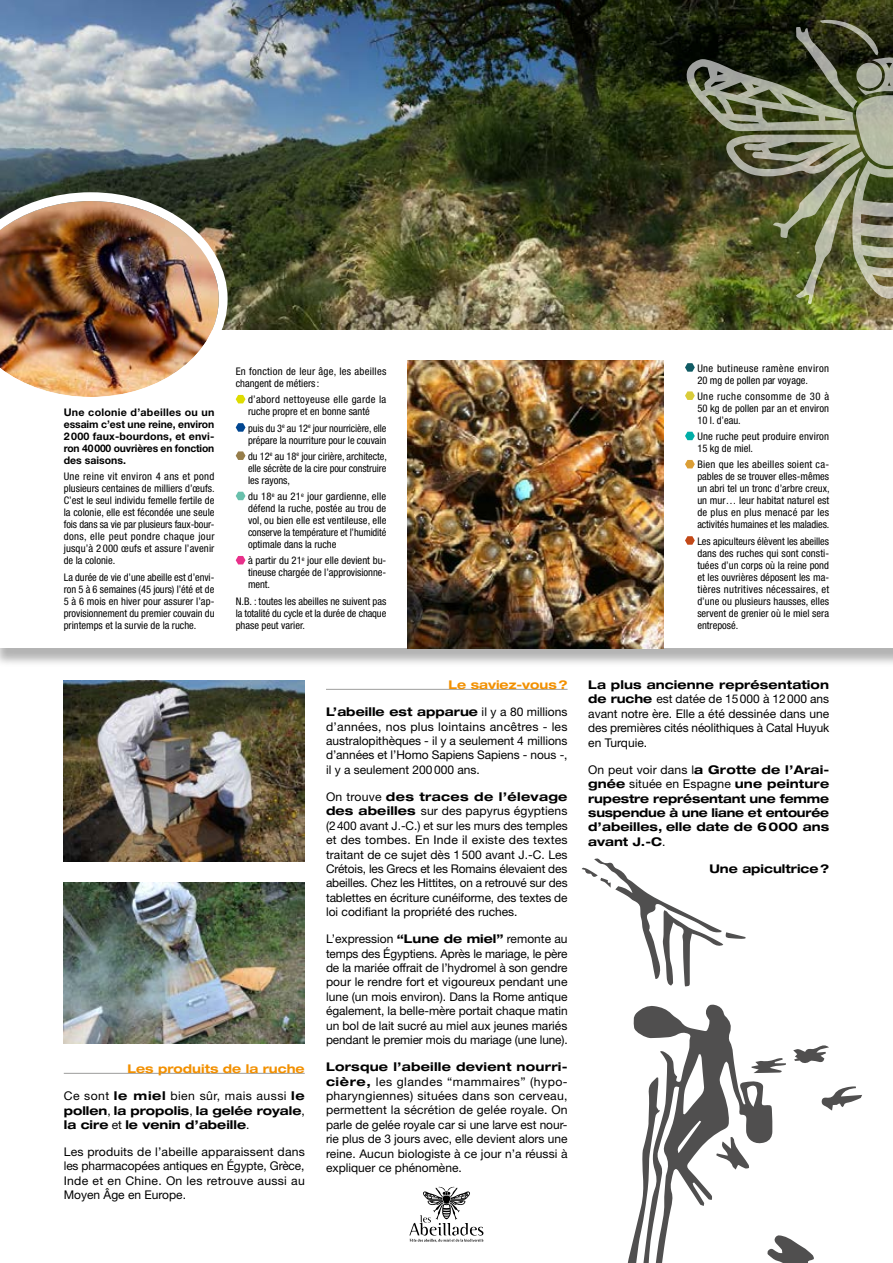
<style>
.page{position:relative;width:893px;height:1263px;background:#fff}
.page>*{position:absolute;margin:0;border:0;box-sizing:border-box;transform-origin:0 0}
.t1{font:12px/14.4px "Helvetica Neue LT Std";color:#000;text-align:justify}
.t2{font:700 expanded 12px/14.4px "Helvetica Neue LT Std";color:#000;text-align:justify}
.t3{font:700 expanded 12px "Helvetica Neue LT Std";color:#f29000}
.t4{font:condensed 10.5px/12px "Helvetica Neue LT Std";color:#000;text-align:justify}
.t5{font:700 10.5px/12px "Helvetica Neue LT Std";letter-spacing:-.015em;color:#000;text-align:justify}
.t6{font:condensed 10.5px/12px "Helvetica Neue LT Std";letter-spacing:.03em;color:#000}
.t7{font:condensed 10.5px/12px "Helvetica Neue LT Std";letter-spacing:.025em;color:#000}
.t8{font:condensed 10.5px/12px "Helvetica Neue LT Std";letter-spacing:.035em;color:#000}
.s1{font-weight:400;font-stretch:normal}
.s2{font-weight:700;font-stretch:expanded}
</style>
<div class="page">
<img style="left:0;top:0;width:893px;height:330px">
<div style="left:0;top:333px;width:893px;height:333px;background:#000;opacity:.3"></div>
<div style="left:0;top:332px;width:893px;height:316px;background:#fff"></div>
<img style="left:408px;top:360px;width:256px;height:288px">
<svg style="left:236px;top:395px;width:10px;height:8px"></svg>
<svg style="left:236px;top:423px;width:10px;height:9px"></svg>
<svg style="left:236px;top:451px;width:10px;height:9px"></svg>
<svg style="left:236px;top:492px;width:10px;height:8px"></svg>
<svg style="left:236px;top:556px;width:10px;height:8px"></svg>
<img style="left:0;top:192px;width:228px;height:205px">
<svg style="left:410px;top:1187px;width:73px;height:55px"></svg>
<img style="left:64px;top:882px;width:241px;height:161px">
<img style="left:64px;top:680px;width:241px;height:181px">
<hr style="left:326px;top:689px;width:242px;height:1px;background:#9d9d9c">
<svg style="left:627px;top:1004px;width:235px;height:259px"></svg>
<svg style="left:582px;top:858px;width:163px;height:128px"></svg>
<hr style="left:64px;top:1073px;width:241px;height:1px;background:#9d9d9c">
<svg style="left:685px;top:363px;width:10px;height:9px"></svg>
<svg style="left:685px;top:391px;width:10px;height:9px"></svg>
<svg style="left:685px;top:432px;width:10px;height:8px"></svg>
<svg style="left:685px;top:460px;width:10px;height:8px"></svg>
<svg style="left:685px;top:536px;width:10px;height:9px"></svg>
<img style="left:685px;top:20px;width:208px;height:285px">
<p class="t5" style="left:64px;top:406px;width:152px">Une colonie d’abeilles ou un essaim c’est une reine, environ 2 000 faux-bourdons, et envi&shy;ron 40000 ouvrières en fonction des saisons.</p>
<p class="t4" style="left:64px;top:471px;width:152px">Une reine vit environ 4 ans et pond plusieurs centaines de milliers d’œufs.<br>C’est le seul individu femelle fertile de la colonie, elle est fécondée une seule fois dans sa vie par plusieurs faux-bour&shy;dons, elle peut pondre chaque jour jusqu’à 2 000 œufs et assure l’avenir de la colonie.</p>
<p class="t4" style="left:64px;top:571px;width:152px">La durée de vie d’une abeille est d’envi&shy;ron 5 à 6 semaines (45 jours) l’été et de 5 à 6 mois en hiver pour assurer l’ap&shy;provisionnement du premier couvain du printemps et la survie de la ruche.</p>
<p class="t7" style="left:236px;top:365px;width:152px">En fonction de leur âge, les abeilles changent de métiers :</p>
<p class="t6" style="left:248px;top:394px;width:140px">d’abord nettoyeuse elle garde la ruche propre et en bonne santé</p>
<p class="t4" style="left:248px;top:422px;width:140px">puis du 3<sup>e</sup> au 12<sup>e</sup> jour nourricière, elle prépare la nourriture pour le couvain</p>
<p class="t4" style="left:248px;top:450px;width:140px">du 12<sup>e</sup> au 18<sup>e</sup> jour cirière, architecte, elle sécrète de la cire pour construire les rayons,</p>
<p class="t4" style="left:248px;top:490px;width:140px">du 18<sup>e</sup> au 21<sup>e</sup> jour gardienne, elle défend la ruche, postée au trou de vol, ou bien elle est ventileuse, elle conserve la température et l’humidité optimale dans la ruche</p>
<p class="t4" style="left:248px;top:555px;width:140px">à partir du 21<sup>e</sup> jour elle devient bu&shy;tineuse chargée de l’approvisionne&shy;ment.</p>
<p class="t4" style="left:236px;top:595px;width:152px">N.B. : toutes les abeilles ne suivent pas la totalité du cycle et la durée de chaque phase peut varier.</p>
<p class="t3" style="left:127px;top:1061px;width:179px">Les produits de la ruche</p>
<p class="t2" style="left:64px;top:1088px;width:242px"><span class="s1">Ce sont</span> le miel <span class="s1">bien sûr, mais aussi</span> le pollen<span class="s1">,</span> la propolis<span class="s1">,</span> la gelée royale<span class="s1">, </span>la cire <span class="s1">et</span> le venin d’abeille<span class="s1">.</span></p>
<p class="t1" style="left:64px;top:1144px;width:243px">Les produits de l’abeille apparaissent dans les pharmacopées antiques en Égypte, Grèce, Inde et en Chine. On les retrouve aussi au Moyen Âge en Europe.</p>
<p class="t3" style="left:448px;top:677px;width:121px">Le saviez-vous?</p>
<p class="t1" style="left:326px;top:704px;width:243px"><span class="s2">L’abeille est apparue</span> il y a 80 millions d’années, nos plus lointains ancêtres - les australopithèques - il y a seulement 4 millions d’années et l’Homo Sapiens Sapiens - nous -, il y a seulement 200000 ans.</p>
<p class="t1" style="left:326px;top:789px;width:243px">On trouve <span class="s2">des traces de l’élevage des abeilles</span> sur des papyrus égyptiens (2400 avant J.-C.) et sur les murs des temples et des tombes. En Inde il existe des textes traitant de ce sujet dès 1500 avant J.-C. Les Crétois, les Grecs et les Romains élevaient des abeilles. Chez les Hittites, on a retrouvé sur des tablettes en écriture cunéiforme, des textes de loi codifiant la propriété des ruches.</p>
<p class="t1" style="left:326px;top:932px;width:243px">L’expression <span class="s2">“Lune de miel”</span> remonte au temps des Égyptiens. Après le mariage, le père de la mariée offrait de l’hydromel à son gendre pour le rendre fort et vigoureux pendant une lune (un mois environ). Dans la Rome antique également, la belle-mère portait chaque matin un bol de lait sucré au miel aux jeunes mariés pendant le premier mois du mariage (une lune).</p>
<p class="t1" style="left:326px;top:1059px;width:243px"><span class="s2">Lorsque l’abeille devient nourri&shy;cière,</span> les glandes “mammaires” (hypo&shy;pharyngiennes) situées dans son cerveau, permettent la sécrétion de gelée royale. On parle de gelée royale car si une larve est nour&shy;rie plus de 3 jours avec, elle devient alors une reine. Aucun biologiste à ce jour n’a réussi à expliquer ce phénomène.</p>
<p class="t8" style="left:697px;top:362px;width:133px">Une butineuse ramène environ<br>20 mg de pollen par voyage.</p>
<p class="t4" style="left:697px;top:390px;width:133px">Une ruche consomme de 30 à 50 kg de pollen par an et environ 10 l. d’eau.</p>
<p class="t4" style="left:697px;top:430px;width:133px">Une ruche peut produire environ<br>15 kg de miel.</p>
<p class="t4" style="left:697px;top:459px;width:134px">Bien que les abeilles soient ca&shy;pables de se trouver elles-mêmes un abri tel un tronc d’arbre creux, un mur… leur habitat naturel est de plus en plus menacé par les activités humaines et les maladies.</p>
<p class="t4" style="left:697px;top:535px;width:133px">Les apiculteurs élèvent les abeilles dans des ruches qui sont consti&shy;tuées d’un corps où la reine pond et les ouvrières déposent les ma&shy;tières nutritives nécessaires, et d’une ou plusieurs hausses, elles servent de grenier où le miel sera entreposé.</p>
<p class="t1" style="left:588px;top:677px;width:243px"><span class="s2">La plus ancienne représentation de ruche</span> est datée de 15000 à 12000 ans avant notre ère. Elle a été dessinée dans une des premières cités néolithiques à Catal Huyuk en Turquie.</p>
<p class="t2" style="left:588px;top:762px;width:243px"><span class="s1">On peut voir dans l</span>a Grotte de l’Arai&shy;gnée <span class="s1">située en Espagne</span> une peinture rupestre représentant une femme suspendue à une liane et entourée d’abeilles, elle date de 6000 ans avant J.-C<span class="s1">.</span></p>
<p class="t2" style="left:709px;top:861px;width:121px">Une apicultrice?</p>
</div>
